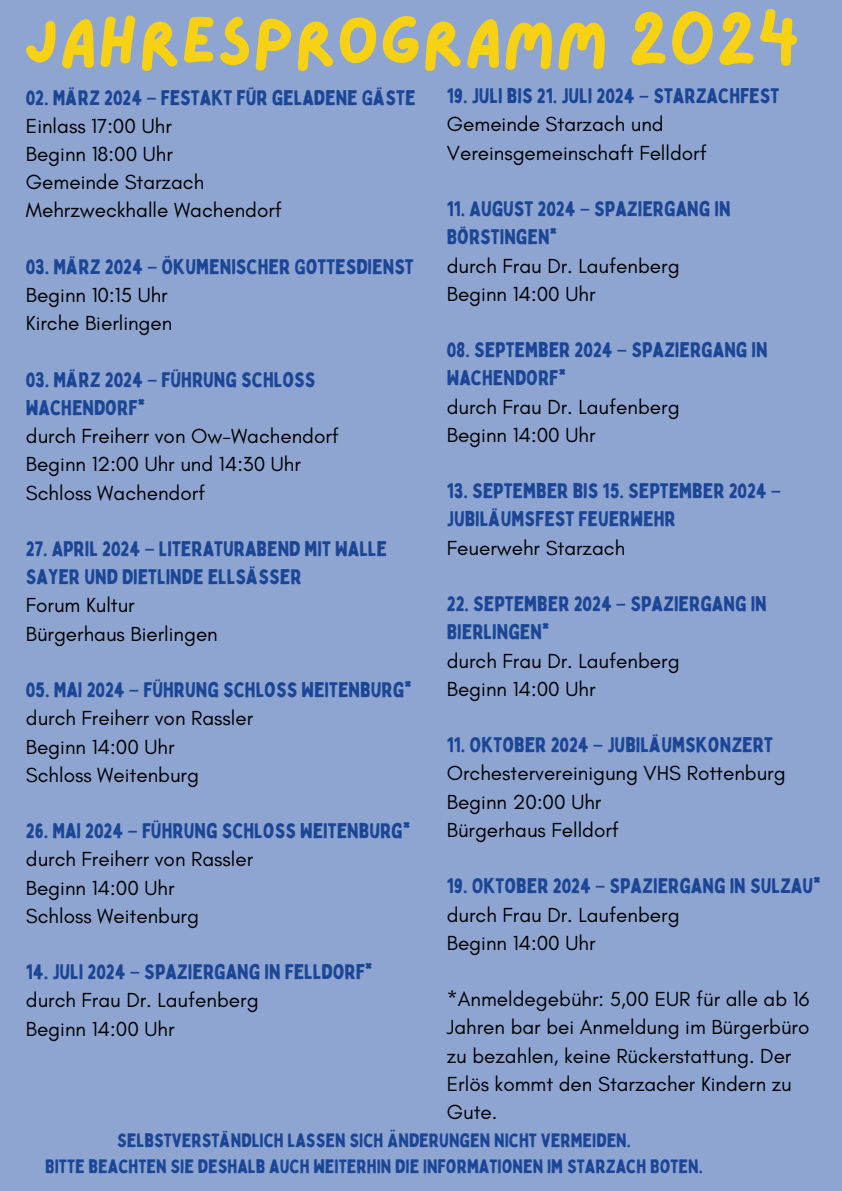
<style>
.page{position:relative;width:842px;height:1191px;background:#fff}
.page>*{position:absolute;margin:0;border:0;box-sizing:border-box;transform-origin:0 0}
.t1{font:66.4px "Lazydog";color:#f7d214}
.t2{font:20.7px/28.2px "Glacial Indifference";color:#000}
.t3{font:20.7px/28.2px "Bobby Jones";color:#1b4696}
.t4{font:18.9px "Bobby Jones";color:#1b4696}
.s1{font-family:"Noto Sans Gurmukhi"}
</style>
<div class="page">
<div style="left:0;top:0;width:842px;height:1190px;background:#8ea4d1"></div>
<h1 class="t1" style="left:23px;top:9px;width:779px">JAHRESPROGRAMM 2024</h1>
<p class="t3" style="left:26px;top:83px;width:391px">02. MÄRZ 2024 <span class="s1">–</span> FESTAKT FÜR GELADENE GÄSTE</p>
<p class="t2" style="left:26px;top:111px;width:147px">Einlass 17:00 Uhr</p>
<p class="t2" style="left:26px;top:139px;width:149px">Beginn 18:00 Uhr</p>
<p class="t2" style="left:26px;top:168px;width:180px">Gemeinde Starzach</p>
<p class="t2" style="left:26px;top:196px;width:258px">Mehrzweckhalle Wachendorf</p>
<p class="t3" style="left:26px;top:252px;width:389px">03. MÄRZ 2024 <span class="s1">–</span> ÖKUMENISCHER GOTTESDIENST</p>
<p class="t2" style="left:26px;top:280px;width:143px">Beginn 10:15 Uhr</p>
<p class="t2" style="left:26px;top:309px;width:148px">Kirche Bierlingen</p>
<p class="t3" style="left:26px;top:365px;width:291px">03. MÄRZ 2024 <span class="s1">–</span> FÜHRUNG SCHLOSS<br>WACHENDORF*</p>
<p class="t2" style="left:26px;top:421px;width:315px">durch Freiherr von Ow-Wachendorf</p>
<p class="t2" style="left:26px;top:450px;width:276px">Beginn 12:00 Uhr und 14:30 Uhr</p>
<p class="t2" style="left:26px;top:478px;width:181px">Schloss Wachendorf</p>
<p class="t3" style="left:26px;top:534px;width:363px">27. APRIL 2024 <span class="s1">–</span> LITERATURABEND MIT WALLE<br>SAYER UND DIETLINDE ELLSÄSSER</p>
<p class="t2" style="left:26px;top:591px;width:110px">Forum Kultur</p>
<p class="t2" style="left:26px;top:619px;width:193px">Bürgerhaus Bierlingen</p>
<p class="t3" style="left:26px;top:675px;width:388px">05. MAI 2024 <span class="s1">–</span> FÜHRUNG SCHLOSS WEITENBURG*</p>
<p class="t2" style="left:26px;top:704px;width:229px">durch Freiherr von Rassler</p>
<p class="t2" style="left:26px;top:732px;width:150px">Beginn 14:00 Uhr</p>
<p class="t2" style="left:26px;top:760px;width:175px">Schloss Weitenburg</p>
<p class="t3" style="left:26px;top:816px;width:386px">26. MAI 2024 <span class="s1">–</span> FÜHRUNG SCHLOSS WEITENBURG*</p>
<p class="t2" style="left:26px;top:845px;width:229px">durch Freiherr von Rassler</p>
<p class="t2" style="left:26px;top:873px;width:150px">Beginn 14:00 Uhr</p>
<p class="t2" style="left:26px;top:901px;width:175px">Schloss Weitenburg</p>
<p class="t3" style="left:26px;top:957px;width:348px">14. JULI 2024 <span class="s1">–</span> SPAZIERGANG IN FELLDORF*</p>
<p class="t2" style="left:26px;top:986px;width:234px">durch Frau Dr. Laufenberg</p>
<p class="t2" style="left:26px;top:1014px;width:150px">Beginn 14:00 Uhr</p>
<p class="t3" style="left:447px;top:81px;width:334px">19. JULI BIS 21. JULI 2024 <span class="s1">–</span> STARZACHFEST</p>
<p class="t2" style="left:447px;top:110px;width:261px">Gemeinde Starzach und<br>Vereinsgemeinschaft Felldorf</p>
<p class="t3" style="left:447px;top:194px;width:285px">11. AUGUST 2024 <span class="s1">–</span> SPAZIERGANG IN<br>BÖRSTINGEN*</p>
<p class="t2" style="left:447px;top:251px;width:234px">durch Frau Dr. Laufenberg</p>
<p class="t2" style="left:447px;top:279px;width:150px">Beginn 14:00 Uhr</p>
<p class="t3" style="left:447px;top:335px;width:322px">08. SEPTEMBER 2024 <span class="s1">–</span> SPAZIERGANG IN<br>WACHENDORF*</p>
<p class="t2" style="left:447px;top:392px;width:234px">durch Frau Dr. Laufenberg</p>
<p class="t2" style="left:447px;top:420px;width:150px">Beginn 14:00 Uhr</p>
<p class="t3" style="left:447px;top:476px;width:336px">13. SEPTEMBER BIS 15. SEPTEMBER 2024 <span class="s1">–<br></span>JUBILÄUMSFEST FEUERWEHR</p>
<p class="t2" style="left:447px;top:533px;width:180px">Feuerwehr Starzach</p>
<p class="t3" style="left:447px;top:589px;width:321px">22. SEPTEMBER 2024 <span class="s1">–</span> SPAZIERGANG IN<br>BIERLINGEN*</p>
<p class="t2" style="left:447px;top:646px;width:234px">durch Frau Dr. Laufenberg</p>
<p class="t2" style="left:447px;top:674px;width:150px">Beginn 14:00 Uhr</p>
<p class="t3" style="left:447px;top:730px;width:328px">11. OKTOBER 2024 <span class="s1">–</span> JUBILÄUMSKONZERT</p>
<p class="t2" style="left:447px;top:759px;width:340px">Orchestervereinigung VHS Rottenburg</p>
<p class="t2" style="left:447px;top:787px;width:156px">Beginn 20:00 Uhr</p>
<p class="t2" style="left:447px;top:815px;width:174px">Bürgerhaus Felldorf</p>
<p class="t3" style="left:447px;top:871px;width:376px">19. OKTOBER 2024 <span class="s1">–</span> SPAZIERGANG IN SULZAU*</p>
<p class="t2" style="left:447px;top:900px;width:234px">durch Frau Dr. Laufenberg</p>
<p class="t2" style="left:447px;top:928px;width:150px">Beginn 14:00 Uhr</p>
<p class="t2" style="left:447px;top:984px;width:364px">*Anmeldegebühr: 5,00 EUR für alle ab 16<br>Jahren bar bei Anmeldung im Bürgerbüro</p>
<p class="t2" style="left:447px;top:1041px;width:346px">zu bezahlen, keine Rückerstattung. Der</p>
<p class="t2" style="left:447px;top:1069px;width:346px">Erlös kommt den Starzacher Kindern zu<br>Gute.</p>
<p class="t4" style="left:117px;top:1127px;width:515px">SELBSTVERSTÄNDLICH LASSEN SICH ÄNDERUNGEN NICHT VERMEIDEN.</p>
<p class="t4" style="left:45px;top:1153px;width:659px">BITTE BEACHTEN SIE DESHALB AUCH WEITERHIN DIE INFORMATIONEN IM STARZACH BOTEN.</p>
</div>
